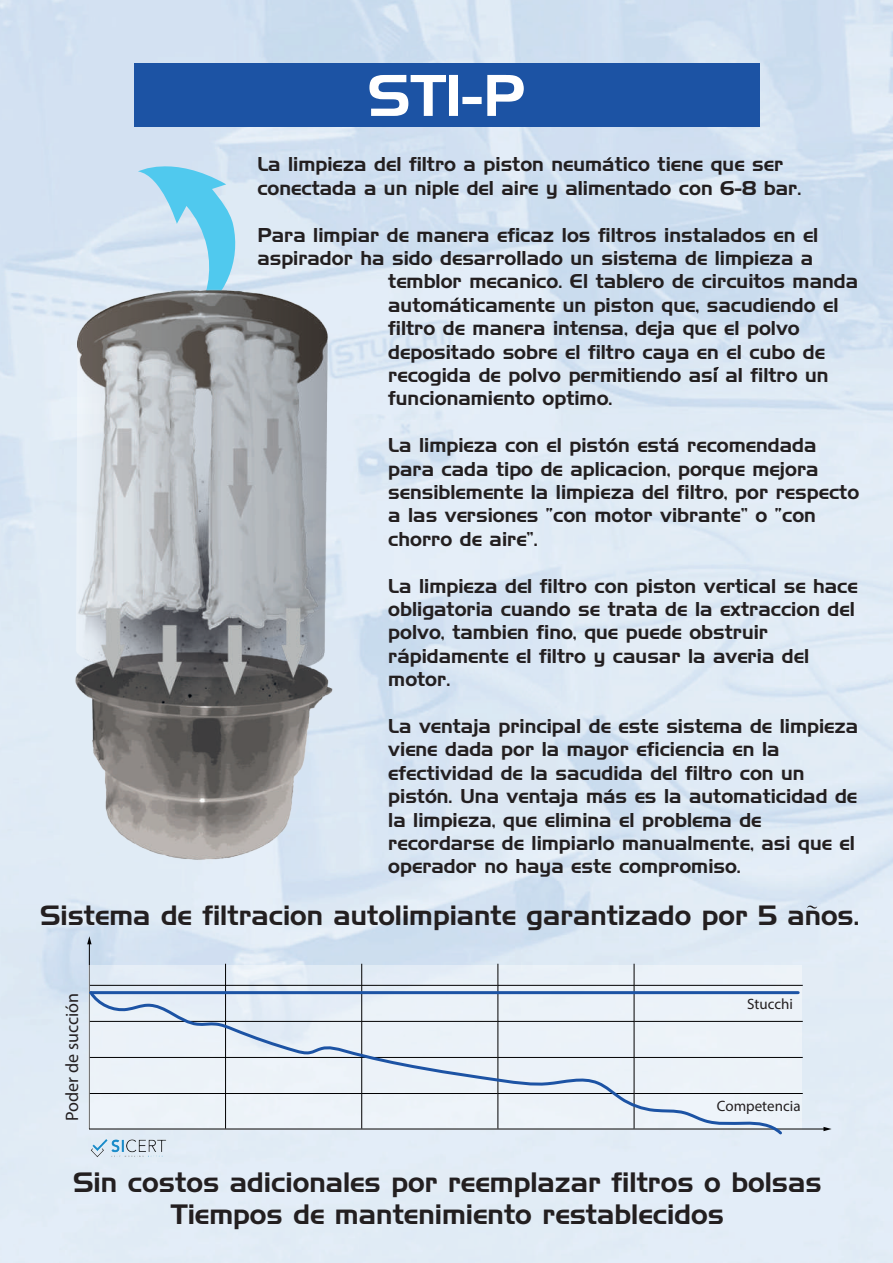
<style>
.page{position:relative;width:893px;height:1263px;background:#fff}
.page>*{position:absolute;margin:0;border:0;box-sizing:border-box;transform-origin:0 0}
.t1{font:57.15px "Handel Gothic";color:#fff}
.t2{font:27.3px/32px "Handel Gothic";color:#231f20;text-align:center}
.t3{font:27.15px "Handel Gothic";color:#231f20}
.t4{font:19.5px/23.4px "Handel Gothic";color:#231f20}
.t5{font:18px "Myriad Pro";color:#231f20}
.t6{font:15px "Myriad Pro";color:#231f20}
</style>
<div class="page">
<img style="left:0;top:0;width:893px;height:1263px">
<img style="left:0;top:152px;width:438px;height:716px">
<div style="left:134px;top:63px;width:625px;height:64px;background:#1c53a4"></div>
<hr style="left:89px;top:943px;width:1px;height:186px;background:#000001">
<svg style="left:87px;top:936px;width:5px;height:8px"></svg>
<div style="left:89px;top:965px;width:713px;height:164px;background:#e9f0f7"></div>
<hr style="left:90px;top:985px;width:713px;height:1px;background:#000001">
<hr style="left:90px;top:1021px;width:713px;height:1px;background:#000001">
<hr style="left:90px;top:1057px;width:713px;height:1px;background:#000001">
<hr style="left:90px;top:1093px;width:713px;height:1px;background:#000001">
<hr style="left:89px;top:1128px;width:736px;height:1px;background:#000001">
<svg style="left:823px;top:1127px;width:9px;height:4px"></svg>
<hr style="left:225px;top:964px;width:1px;height:164px;background:#000001">
<hr style="left:361px;top:964px;width:1px;height:164px;background:#000001">
<hr style="left:497px;top:964px;width:1px;height:164px;background:#000001">
<hr style="left:634px;top:964px;width:1px;height:164px;background:#000001">
<svg style="left:87px;top:988px;width:698px;height:149px"></svg>
<img style="left:90px;top:1136px;width:78px;height:24px">
<svg style="left:807px;top:905px;width:10px;height:4px"></svg>
<svg style="left:454px;top:298px;width:5px;height:3px"></svg>
<svg style="left:611px;top:438px;width:5px;height:3px"></svg>
<svg style="left:672px;top:438px;width:5px;height:3px"></svg>
<svg style="left:430px;top:789px;width:5px;height:3px"></svg>
<svg style="left:608px;top:789px;width:5px;height:3px"></svg>
<svg style="left:714px;top:367px;width:5px;height:3px"></svg>
<svg style="left:606px;top:157px;width:6px;height:3px"></svg>
<svg style="left:401px;top:649px;width:5px;height:3px"></svg>
<h1 class="t1" style="left:367px;top:69px;width:159px">ST1-P</h1>
<p class="t4" style="left:257px;top:154px;width:545px">La limpieza del filtro a piston neumatico tiene que ser conectada a un niple del aire y alimentado con 6-8 bar.</p>
<p class="t4" style="left:257px;top:224px;width:562px">Para limpiar de manera eficaz los filtros instalados en el</p>
<p class="t4" style="left:257px;top:247px;width:557px">aspirador ha sido desarrollado un sistema de limpieza a</p>
<p class="t4" style="left:388px;top:271px;width:471px">temblor mecanico. El tablero de circuitos manda</p>
<p class="t4" style="left:388px;top:294px;width:452px">automaticamente un piston que, sacudiendo el</p>
<p class="t4" style="left:388px;top:318px;width:413px">filtro de manera intensa, deja que el polvo</p>
<p class="t4" style="left:388px;top:341px;width:438px">depositado sobre el filtro caya en el cubo de</p>
<p class="t4" style="left:388px;top:364px;width:442px">recogida de polvo permitiendo asi al filtro un</p>
<p class="t4" style="left:388px;top:388px;width:226px">funcionamiento optimo.</p>
<p class="t4" style="left:388px;top:435px;width:472px">La limpieza con el piston esta recomendada para cada tipo de aplicacion, porque mejora sensiblemente la limpieza del filtro, por respecto a las versiones “con motor vibrante” o “con chorro de aire”.</p>
<p class="t4" style="left:388px;top:575px;width:471px">La limpieza del filtro con piston vertical se hace obligatoria cuando se trata de la extraccion del polvo, tambien fino, que puede obstruir rapidamente el filtro y causar la averia del motor.</p>
<p class="t4" style="left:388px;top:715px;width:472px">La ventaja principal de este sistema de limpieza viene dada por la mayor eficiencia en la efectividad de la sacudida del filtro con un piston. Una ventaja mas es la automaticidad de la limpieza, que elimina el problema de recordarse de limpiarlo manualmente, asi que el operador no haya este compromiso.</p>
<h3 class="t3" style="left:40px;top:903px;width:820px">Sistema de filtracion autolimpiante garantizado por 5 anos.</h3>
<p class="t5" style="left:61px;top:1121px;width:130px;rotate:-90deg">Poder de succión</p>
<p class="t6" style="left:747px;top:995px;width:47px">Stucchi</p>
<p class="t6" style="left:717px;top:1097px;width:85px">Competencia</p>
<h2 class="t2" style="left:73px;top:1168px;width:750px">Sin costos adicionales por reemplazar filtros o bolsas<br>Tiempos de mantenimiento restablecidos</h2>
</div>
